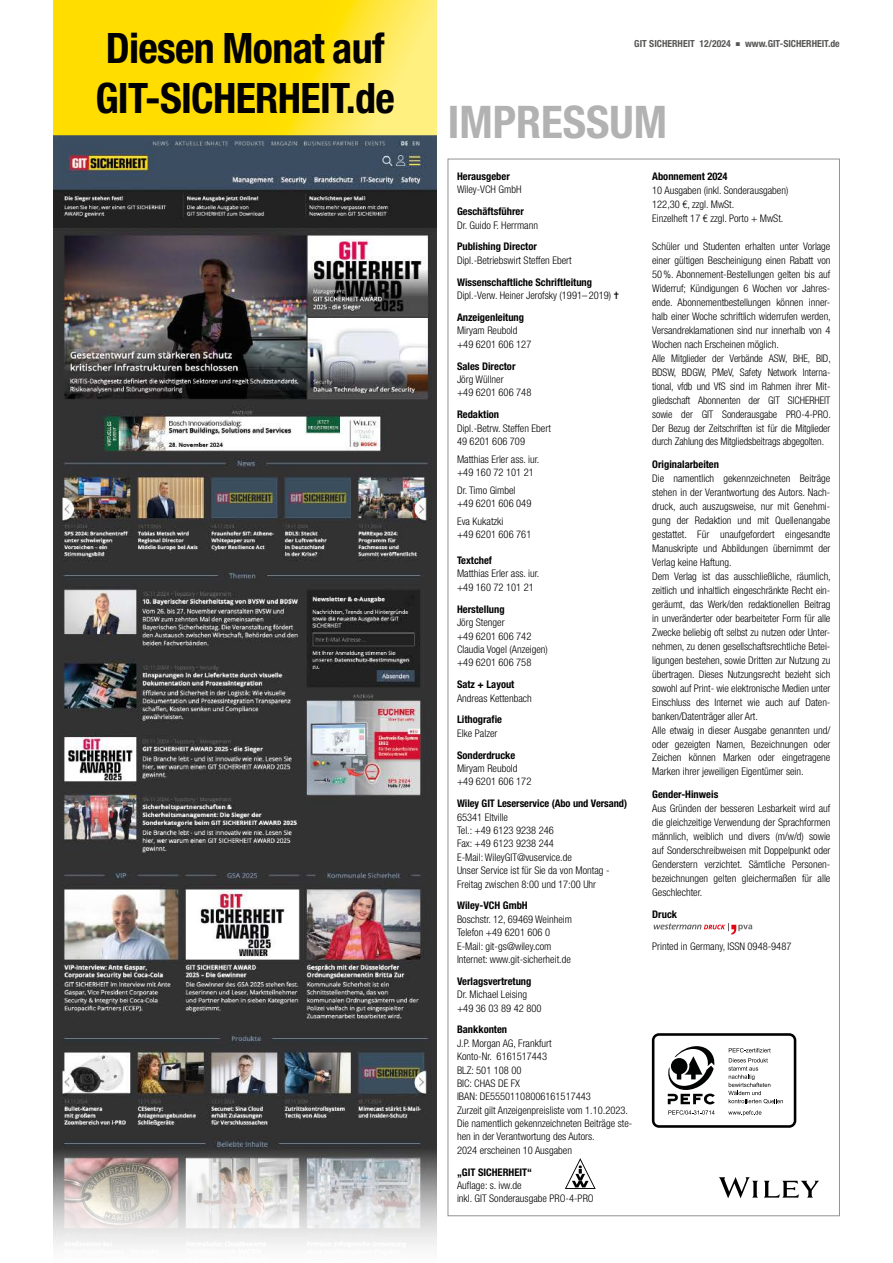
<style>
.page{position:relative;width:893px;height:1263px;background:#fff}
.page>*{position:absolute;margin:0;border:0;box-sizing:border-box;transform-origin:0 0}
.t1{font:700 condensed 45px "Helvetica Neue LT Std";color:#b3b2b2}
.t2{font:700 condensed 42px/50.4px "Helvetica Neue LT Std";letter-spacing:-.015em;color:#000}
.t3{font:300 condensed 10.5px/14px "Helvetica Neue LT Std";color:#000}
.t4{font:700 condensed 10.5px "Helvetica Neue LT Std";color:#000}
.t5{font:700 condensed 9.75px "Helvetica Neue LT Std";color:#575756}
.s1{font-weight:700}
</style>
<div class="page">
<svg style="left:53px;top:0;width:384px;height:136px"></svg>
<img style="left:53px;top:136px;width:384px;height:1112px">
<svg style="left:654px;top:923px;width:98px;height:12px"></svg>
<svg style="left:565px;top:1158px;width:31px;height:31px"></svg>
<svg style="left:719px;top:1177px;width:100px;height:21px"></svg>
<svg style="left:652px;top:1033px;width:144px;height:95px"></svg>
<h2 class="t2" style="left:95px;top:22px;width:301px">Diesen Monat auf<br>GIT-SICHERHEIT.de</h2>
<p class="t5" style="left:634px;top:38px;width:207px">GIT SICHERHEIT 12/2024 ▪ www.GIT-SICHERHEIT.de</p>
<h1 class="t1" style="left:448px;top:95px;width:221px">IMPRESSUM</h1>
<p class="t4" style="left:457px;top:170px;width:54px">Herausgeber</p>
<p class="t3" style="left:457px;top:183px;width:66px">Wiley-VCH GmbH</p>
<p class="t4" style="left:457px;top:205px;width:68px">Geschäftsführer</p>
<p class="t3" style="left:457px;top:218px;width:83px">Dr. Guido F. Herrmann</p>
<p class="t4" style="left:457px;top:240px;width:81px">Publishing Director</p>
<p class="t3" style="left:457px;top:253px;width:116px">Dipl.-Betriebswirt Steffen Ebert</p>
<p class="t3" style="left:457px;top:275px;width:163px;line-height:13.4px"><span class="s1">Wissenschaftliche Schriftleitung<br></span>Dipl.-Verw. Heiner Jerofsky (1991– 2019) ✝</p>
<p class="t4" style="left:457px;top:311px;width:69px">Anzeigenleitung</p>
<p class="t3" style="left:457px;top:324px;width:76px;line-height:13.4px">Miryam Reubold +49 6201 606 127</p>
<p class="t4" style="left:457px;top:359px;width:60px">Sales Director</p>
<p class="t3" style="left:457px;top:372px;width:76px;line-height:13.4px">Jörg Wüllner<br>+49 6201 606 748</p>
<p class="t4" style="left:457px;top:408px;width:44px">Redaktion</p>
<p class="t3" style="left:457px;top:421px;width:95px;line-height:13.4px">Dipl.-Betrw. Steffen Ebert<br>49 6201 606 709</p>
<p class="t3" style="left:457px;top:452px;width:84px;line-height:13.4px">Matthias Erler ass. iur. +49 160 72 101 21</p>
<p class="t3" style="left:457px;top:483px;width:76px;line-height:13.4px">Dr. Timo Gimbel +49 6201 606 049</p>
<p class="t3" style="left:457px;top:514px;width:76px;line-height:13.4px">Eva Kukatzki<br>+49 6201 606 761</p>
<p class="t4" style="left:457px;top:554px;width:37px">Textchef</p>
<p class="t3" style="left:457px;top:567px;width:84px;line-height:13.4px">Matthias Erler ass. iur. +49 160 72 101 21</p>
<p class="t4" style="left:457px;top:603px;width:49px">Herstellung</p>
<p class="t3" style="left:457px;top:616px;width:92px;line-height:13.4px">Jörg Stenger<br>+49 6201 606 742<br>Claudia Vogel (Anzeigen) +49 6201 606 758</p>
<p class="t4" style="left:457px;top:678px;width:59px">Satz + Layout</p>
<p class="t3" style="left:457px;top:691px;width:76px">Andreas Kettenbach</p>
<p class="t4" style="left:457px;top:713px;width:47px">Lithografie</p>
<p class="t3" style="left:457px;top:726px;width:42px">Elke Palzer</p>
<p class="t4" style="left:457px;top:748px;width:60px">Sonderdrucke</p>
<p class="t3" style="left:457px;top:761px;width:76px;line-height:13.4px">Miryam Reubold +49 6201 606 172</p>
<p class="t4" style="left:457px;top:797px;width:172px">Wiley GIT Leserservice (Abo und Versand)</p>
<p class="t3" style="left:457px;top:810px;width:154px;line-height:13.4px">65341 Eltville<br>Tel.: +49 6123 9238 246<br>Fax: +49 6123 9238 244<br>E-Mail: WileyGIT@vuservice.de<br>Unser Service ist für Sie da von Montag -<br>Freitag zwischen 8:00 und 17:00 Uhr</p>
<p class="t4" style="left:457px;top:899px;width:72px">Wiley-VCH GmbH</p>
<p class="t3" style="left:457px;top:912px;width:116px;line-height:13.4px">Boschstr. 12, 69469 Weinheim<br>Telefon +49 6201 606 0<br>E-Mail: git-gs@wiley.com<br>Internet: www.git-sicherheit.de</p>
<p class="t4" style="left:457px;top:975px;width:76px">Verlagsvertretung</p>
<p class="t3" style="left:457px;top:988px;width:86px;line-height:13.4px">Dr. Michael Leising +49 36 03 89 42 800</p>
<p class="t4" style="left:457px;top:1023px;width:52px">Bankkonten</p>
<p class="t3" style="left:457px;top:1036px;width:177px;line-height:13.4px">J.P. Morgan AG, Frankfurt<br>Konto-Nr. 6161517443<br>BLZ: 501 108 00<br>BIC: CHAS DE FX<br>IBAN: DE55501108006161517443<br>Zurzeit gilt Anzeigenpreisliste vom 1.10.2023.<br>Die namentlich gekennzeichneten Beiträge ste&shy;hen in der Verantwortung des Autors.<br>2024 erscheinen 10 Ausgaben</p>
<p class="t4" style="left:457px;top:1165px;width:76px">„GIT SICHERHEIT“</p>
<p class="t3" style="left:457px;top:1178px;width:138px;line-height:13.4px">Auflage: s. ivw.de<br>inkl. GIT Sonderausgabe PRO-4-PRO</p>
<p class="t4" style="left:652px;top:170px;width:77px">Abonnement 2024</p>
<p class="t3" style="left:652px;top:183px;width:138px">10 Ausgaben (inkl. Sonderausgaben)<br>122,30 €, zzgl. MwSt.<br>Einzelheft 17 € zzgl. Porto + MwSt.</p>
<p class="t3" style="left:652px;top:239px;width:180px">Schüler und Studenten erhalten unter Vorlage einer gültigen Bescheinigung einen Rabatt von 50%. Abonnement-Bestellungen gelten bis auf Widerruf; Kündigungen 6 Wochen vor Jahres&shy;ende. Abonnementbestellungen können inner&shy;halb einer Woche schriftlich widerrufen werden, Versandreklamationen sind nur innerhalb von 4<br>Wochen nach Erscheinen möglich.<br>Alle Mitglieder der Verbände ASW, BHE, BID, BDSW, BDGW, PMeV, Safety Network Interna&shy;tional, vfdb und VfS sind im Rahmen ihrer Mit&shy;gliedschaft Abonnenten der GIT SICHERHEIT sowie der GIT Sonderausgabe PRO-4-PRO.<br>Der Bezug der Zeitschriften ist für die Mitglieder durch Zahlung des Mitgliedsbeitrags abgegolten.</p>
<p class="t4" style="left:652px;top:458px;width:68px">Originalarbeiten</p>
<p class="t3" style="left:652px;top:471px;width:180px">Die namentlich gekennzeichneten Beiträge stehen in der Verantwortung des Autors. Nach&shy;druck, auch auszugsweise, nur mit Genehmi&shy;gung der Redaktion und mit Quellenangabe gestattet. Für unaufgefordert eingesandte Manuskripte und Abbildungen übernimmt der Verlag keine Haftung.<br>Dem Verlag ist das ausschließliche, räumlich, zeitlich und inhaltlich eingeschränkte Recht ein&shy;geräumt, das Werk/den redaktionellen Beitrag in unveränderter oder bearbeiteter Form für alle Zwecke beliebig oft selbst zu nutzen oder Unter&shy;nehmen, zu denen gesellschaftsrechtliche Betei&shy;ligungen bestehen, sowie Dritten zur Nutzung zu übertragen. Dieses Nutzungsrecht bezieht sich sowohl auf Print- wie elektronische Medien unter Einschluss des Internet wie auch auf Daten&shy;banken/Datenträger aller Art.<br>Alle etwaig in dieser Ausgabe genannten und/ oder gezeigten Namen, Bezeichnungen oder Zeichen können Marken oder eingetragene Marken ihrer jeweiligen Eigentümer sein.</p>
<p class="t4" style="left:652px;top:788px;width:68px">Gender-Hinweis</p>
<p class="t3" style="left:652px;top:801px;width:180px;text-align:justify">Aus Gründen der besseren Lesbarkeit wird auf die gleichzeitige Verwendung der Sprachformen männlich, weiblich und divers (m/w/d) sowie auf Sonderschreibweisen mit Doppelpunkt oder Genderstern verzichtet. Sämtliche Personen&shy;bezeichnungen gelten gleichermaßen für alle Geschlechter.</p>
<p class="t4" style="left:652px;top:908px;width:26px">Druck</p>
<p class="t3" style="left:652px;top:939px;width:141px">Printed in Germany, ISSN 0948-9487</p>
</div>
